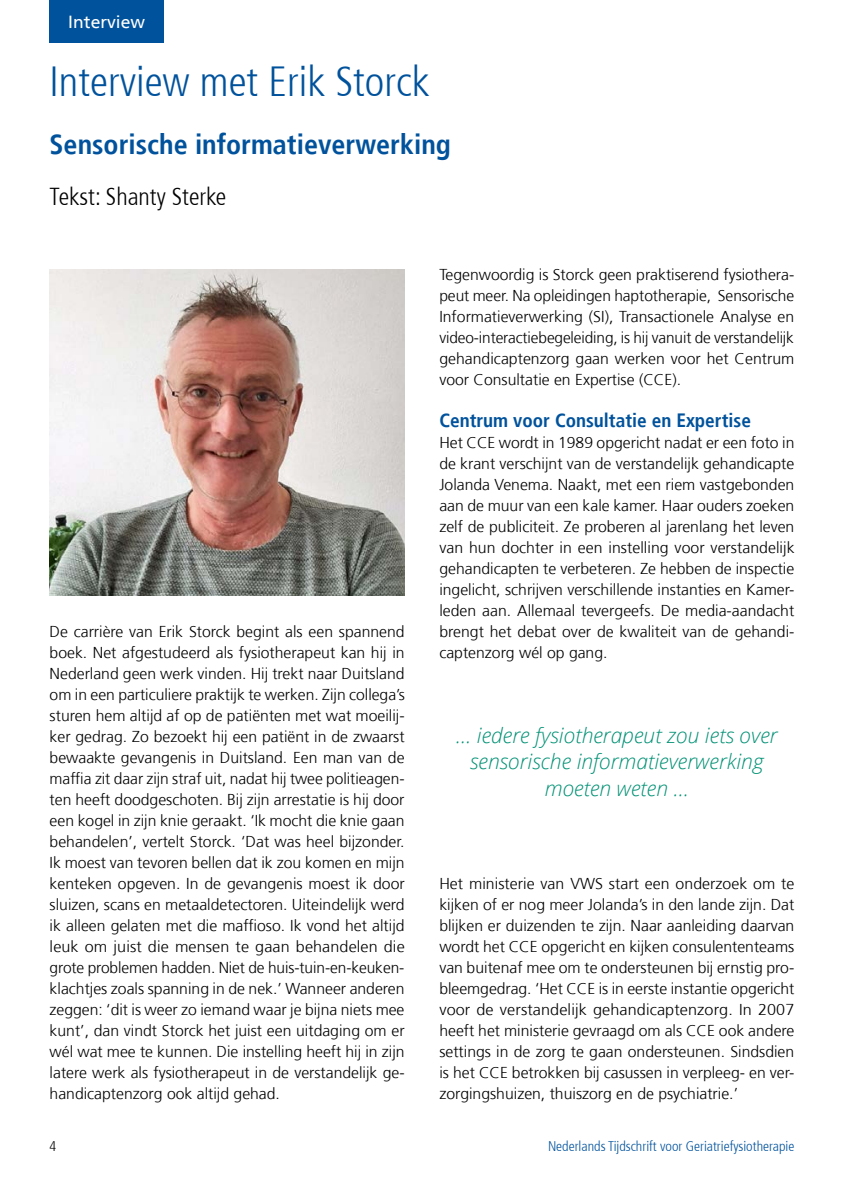
<style>
.page{position:relative;width:844px;height:1191px;background:#fff}
.page>*{position:absolute;margin:0;border:0;box-sizing:border-box;transform-origin:0 0}
.t1{font:300 condensed 42px "Frutiger LT Std";color:#00529c}
.t2{font:700 condensed 28px "Frutiger LT Std";color:#00529c}
.t3{font:300 condensed 24.5px "Frutiger LT Std";color:#000}
.t4{font:italic 300 21px/26.2px "Open Sans";color:#009174;text-align:center}
.t5{font:700 condensed 19.25px "Frutiger LT Std";color:#00529c}
.t6{font:17.5px "Frutiger LT Std";color:#fff}
.t7{font:300 15.75px/21px "Frutiger LT Std";color:#000;text-align:justify}
.t8{font:300 condensed 14px "Frutiger LT Std";color:#00529c}
.t9{font:300 condensed 14px "Frutiger LT Std";color:#000}
</style>
<div class="page">
<div style="left:50px;top:0;width:114px;height:42px;background:#00529c"></div>
<img style="left:50px;top:269px;width:354px;height:326px">
<p class="t6" style="left:68px;top:12px;width:78px">Interview</p>
<h1 class="t1" style="left:50px;top:58px;width:381px">Interview met Erik Storck</h1>
<h2 class="t2" style="left:50px;top:127px;width:402px">Sensorische informatieverwerking</h2>
<h3 class="t3" style="left:50px;top:182px;width:178px">Tekst: Shanty Sterke</h3>
<p class="t7" style="left:50px;top:621px;width:356px">De carrière van Erik Storck begint als een spannend boek. Net afgestudeerd als fysiotherapeut kan hij in Nederland geen werk vinden. Hij trekt naar Duitsland om in een particuliere praktijk te werken. Zijn collega’s sturen hem altijd af op de patiënten met wat moeilij&shy;ker gedrag. Zo bezoekt hij een patiënt in de zwaarst bewaakte gevangenis in Duitsland. Een man van de maffia zit daar zijn straf uit, nadat hij twee politieagen&shy;ten heeft doodgeschoten. Bij zijn arrestatie is hij door een kogel in zijn knie geraakt. ‘Ik mocht die knie gaan behandelen’, vertelt Storck. ‘Dat was heel bijzonder.<br>Ik moest van tevoren bellen dat ik zou komen en mijn kenteken opgeven. In de gevangenis moest ik door sluizen, scans en metaaldetectoren. Uiteindelijk werd ik alleen gelaten met die maffioso. Ik vond het altijd leuk om juist die mensen te gaan behandelen die grote problemen hadden. Niet de huis-tuin-en-keuken&shy;klachtjes zoals spanning in de nek.’ Wanneer anderen zeggen: ‘dit is weer zo iemand waar je bijna niets mee kunt’, dan vindt Storck het juist een uitdaging om er wél wat mee te kunnen. Die instelling heeft hij in zijn latere werk als fysiotherapeut in de verstandelijk ge&shy;handicaptenzorg ook altijd gehad.</p>
<p class="t7" style="left:439px;top:264px;width:356px">Tegenwoordig is Storck geen praktiserend fysiothera&shy;peut meer. Na opleidingen haptotherapie, Sensorische Informatieverwerking (SI), Transactionele Analyse en video-interactiebegeleiding, is hij vanuit de verstandelijk gehandicaptenzorg gaan werken voor het Centrum voor Consultatie en Expertise (CCE).</p>
<p class="t5" style="left:439px;top:408px;width:313px">Centrum voor Consultatie en Expertise</p>
<p class="t7" style="left:439px;top:432px;width:356px">Het CCE wordt in 1989 opgericht nadat er een foto in de krant verschijnt van de verstandelijk gehandicapte Jolanda Venema. Naakt, met een riem vastgebonden aan de muur van een kale kamer. Haar ouders zoeken zelf de publiciteit. Ze proberen al jarenlang het leven van hun dochter in een instelling voor verstandelijk gehandicapten te verbeteren. Ze hebben de inspectie ingelicht, schrijven verschillende instanties en Kamer&shy;leden aan. Allemaal tevergeefs. De media-aandacht brengt het debat over de kwaliteit van de gehandi&shy;captenzorg wél op gang.</p>
<h3 class="t4" style="left:456px;top:721px;width:323px">… iedere fysiotherapeut zou iets over sensorische informatieverwerking moeten weten …</h3>
<p class="t7" style="left:439px;top:873px;width:356px">Het ministerie van VWS start een onderzoek om te kijken of er nog meer Jolanda’s in den lande zijn. Dat blijken er duizenden te zijn. Naar aanleiding daarvan wordt het CCE opgericht en kijken consulententeams van buitenaf mee om te ondersteunen bij ernstig pro&shy;bleemgedrag. ‘Het CCE is in eerste instantie opgericht voor de verstandelijk gehandicaptenzorg. In 2007 heeft het ministerie gevraagd om als CCE ook andere settings in de zorg te gaan ondersteunen. Sindsdien is het CCE betrokken bij casussen in verpleeg- en ver&shy;zorgingshuizen, thuiszorg en de psychiatrie.’</p>
<p class="t9" style="left:50px;top:1138px;width:8px">4</p>
<p class="t8" style="left:548px;top:1138px;width:248px">Nederlands Tijdschrift voor Geriatriefysiotherapie</p>
</div>
